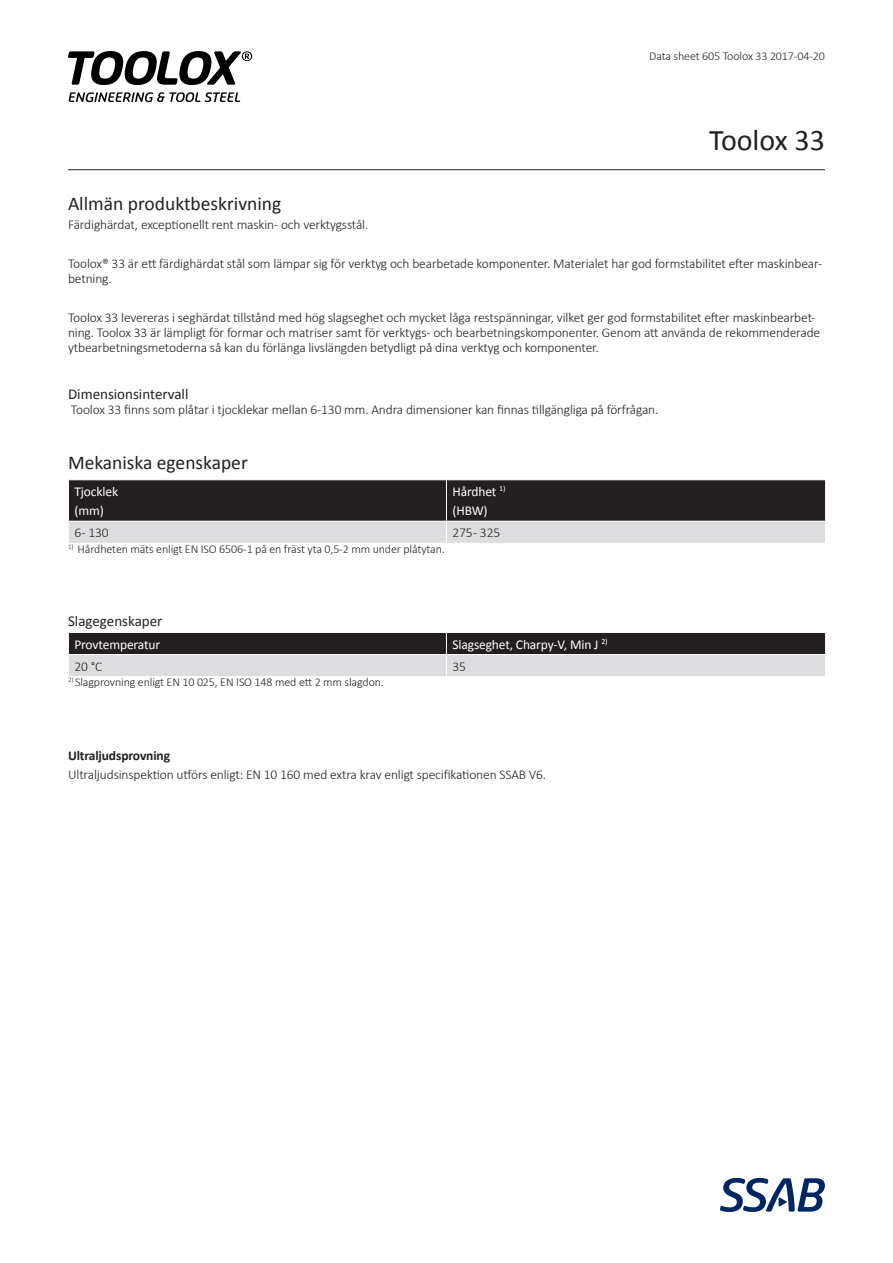
<style>
.page{position:relative;width:893px;height:1263px;background:#fff}
.page>*{position:absolute;margin:0;border:0;box-sizing:border-box;transform-origin:0 0}
.Product_name{font:30px "Calibri";color:#231f20}
.Heading{font:19.5px "Calibri";color:#231f20}
.Sub_heading{font:15px "Calibri";color:#231f20}
.Body_text{font:300 13.5px/15px "Calibri";letter-spacing:-.01em;color:#231f20}
.Table_heading{font:13.5px "Calibri";letter-spacing:-.01em;color:#fff}
.Table_text{font:300 13.5px "Calibri";letter-spacing:-.01em;color:#231f20}
.Body_text-2{font:700 13.5px "Calibri";letter-spacing:-.01em;color:#231f20}
.Foot_note{font:300 12px "Calibri";letter-spacing:-.01em;color:#231f20}
</style>
<div class="page">
<hr style="left:68px;top:169px;width:757px;height:1px;background:#231f20">
<svg style="left:720px;top:1178px;width:105px;height:34px"></svg>
<svg style="left:68px;top:51px;width:184px;height:34px"></svg>
<svg style="left:69px;top:92px;width:171px;height:10px"></svg>
<svg style="left:68px;top:480px;width:758px;height:63px;background:#666465"></svg>
<svg style="left:68px;top:632px;width:758px;height:44px;background:#858485"></svg>
<p class="Foot_note" style="left:649px;top:49px;width:177px">Data sheet 605 Toolox 33 2017-04-20</p>
<p class="Product_name" style="left:709px;top:119px;width:117px">Toolox 33</p>
<p class="Heading" style="left:68px;top:190px;width:215px">Allmän produktbeskrivning</p>
<p class="Body_text" style="left:68px;top:217px;width:302px">Färdighärdat, exceptionellt rent maskin- och verktygsstål.</p>
<p class="Body_text" style="left:68px;top:256px;width:756px">Toolox® 33 är ett färdighärdat stål som lämpar sig för verktyg och bearbetade komponenter. Materialet har god formstabilitet efter maskinbear&shy;betning.</p>
<p class="Body_text" style="left:68px;top:309px;width:754px">Toolox 33 levereras i seghärdat tillstånd med hög slagseghet och mycket låga restspänningar, vilket ger god formstabilitet efter maskinbearbet&shy;ning. Toolox 33 är lämpligt för formar och matriser samt för verktygs- och bearbetningskomponenter. Genom att använda de rekommenderade ytbearbetningsmetoderna så kan du förlänga livslängden betydligt på dina verktyg och komponenter.</p>
<p class="Sub_heading" style="left:68px;top:383px;width:122px">Dimensionsintervall</p>
<p class="Body_text" style="left:71px;top:402px;width:589px">Toolox 33 finns som plåtar i tjocklekar mellan 6-130 mm. Andra dimensioner kan finnas tillgängliga på förfrågan.</p>
<p class="Heading" style="left:68px;top:449px;width:181px">Mekaniska egenskaper</p>
<p class="Table_heading" style="left:74px;top:482px;width:45px">Tjocklek</p>
<p class="Table_heading" style="left:74px;top:501px;width:31px">(mm)</p>
<p class="Table_heading" style="left:452px;top:482px;width:55px">Hårdhet <sup>1)</sup></p>
<p class="Table_heading" style="left:452px;top:501px;width:37px">(HBW)</p>
<p class="Table_text" style="left:74px;top:524px;width:36px">6 - 130</p>
<p class="Table_text" style="left:452px;top:524px;width:49px">275 - 325</p>
<p class="Foot_note" style="left:68px;top:541px;width:378px"><sup>1)</sup> Hårdheten mäts enligt EN ISO 6506-1 på en fräst yta 0,5-2 mm under plåtytan.</p>
<p class="Sub_heading" style="left:68px;top:611px;width:96px">Slagegenskaper</p>
<p class="Table_heading" style="left:74px;top:635px;width:87px">Provtemperatur</p>
<p class="Table_heading" style="left:452px;top:635px;width:157px">Slagseghet, Charpy-V, Min J <sup>2)</sup></p>
<p class="Table_text" style="left:74px;top:658px;width:29px">20 °C</p>
<p class="Table_text" style="left:452px;top:658px;width:15px">35</p>
<p class="Foot_note" style="left:68px;top:675px;width:317px"><sup>2)</sup> Slagprovning enligt EN 10 025, EN ISO 148 med ett 2 mm slagdon.</p>
<p class="Body_text-2" style="left:68px;top:746px;width:104px">Ultraljudsprovning</p>
<p class="Body_text" style="left:68px;top:767px;width:480px">Ultraljudsinspektion utförs enligt: EN 10 160 med extra krav enligt specifikationen SSAB V6.</p>
</div>
